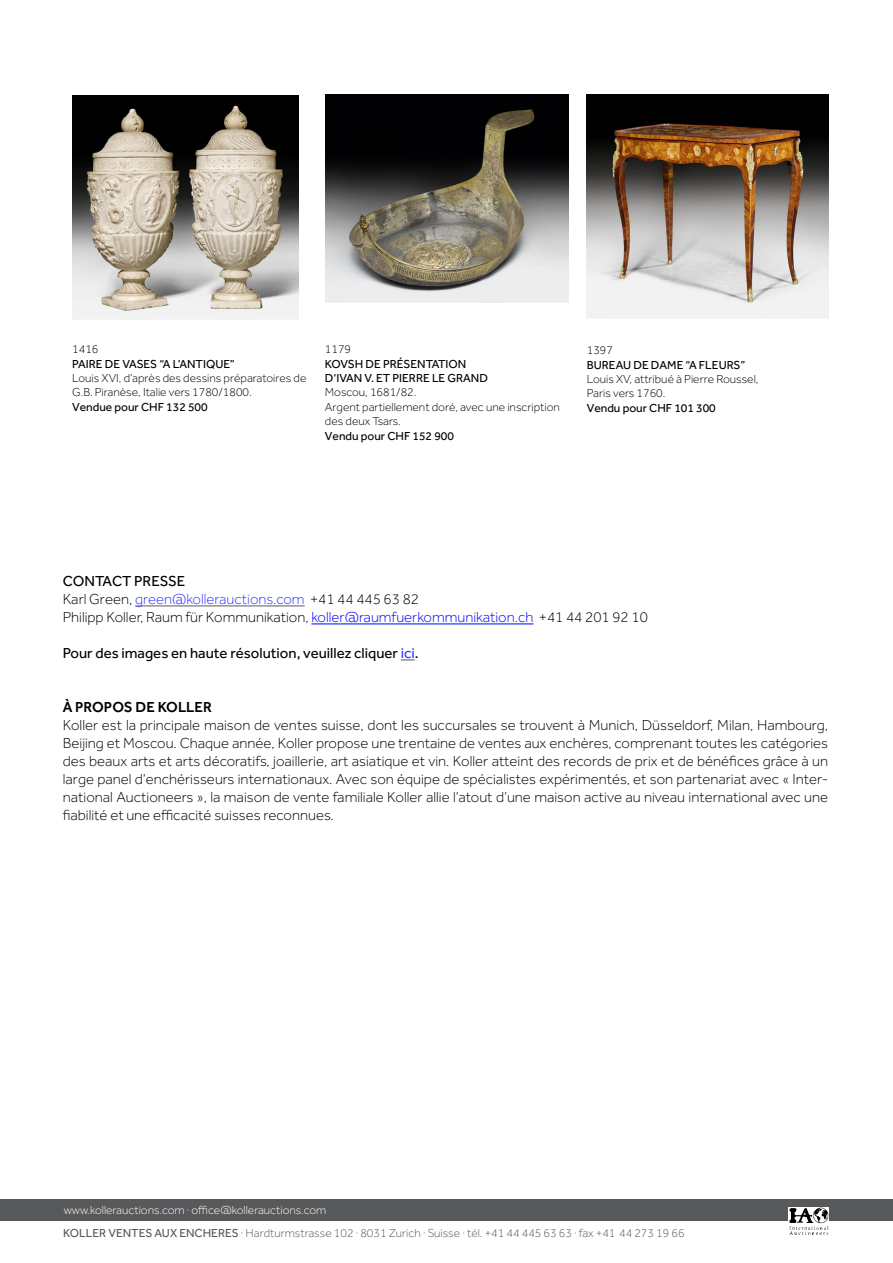
<style>
.page{position:relative;width:893px;height:1263px;background:#fff}
.page>*{position:absolute;margin:0;border:0;box-sizing:border-box;transform-origin:0 0}
.t1{font:300 15px/18px "Effra";color:#000}
.t2{font:15px "Effra";color:#000}
.t3{font:500 15px "Effra";color:#000}
.t4{font:300 12px/14.4px "Effra";color:#000}
.t5{font:12px/14.4px "Effra";color:#000}
.t6{font:300 12px "Effra";color:#58595b}
.t7{font:300 12px "Effra";color:#fff}
.s1{font-weight:400}
.s2{color:#33f}
.s3{color:#00f}
</style>
<div class="page">
<div style="left:0;top:1199px;width:893px;height:22px;background:#58595b"></div>
<img style="left:789px;top:1208px;width:40px;height:27px">
<hr style="left:135px;top:606px;width:170px;height:1px;background:#58595b">
<hr style="left:311px;top:624px;width:222px;height:1px;background:#00f">
<svg style="left:401px;top:660px;width:14px;height:1px"></svg>
<img style="left:325px;top:95px;width:243px;height:208px">
<img style="left:72px;top:95px;width:226px;height:224px">
<img style="left:586px;top:95px;width:243px;height:224px">
<p class="t4" style="left:72px;top:342px;width:28px">1416</p>
<p class="t5" style="left:72px;top:356px;width:164px">PAIRE DE VASES “A L’ANTIQUE”</p>
<p class="t4" style="left:72px;top:371px;width:236px">Louis XVI, d’après des dessins préparatoires de<br>G.B. Piranèse, Italie vers 1780/1800.</p>
<p class="t5" style="left:72px;top:399px;width:137px">Vendue pour CHF 132 500</p>
<p class="t4" style="left:325px;top:342px;width:28px">1179</p>
<p class="t5" style="left:325px;top:356px;width:164px">KOVSH DE PRÉSENTATION<br>D‘IVAN V. ET PIERRE LE GRAND</p>
<p class="t4" style="left:325px;top:385px;width:236px">Moscou, 1681/82.<br>Argent partiellement doré, avec une inscription des deux Tsars.</p>
<p class="t5" style="left:325px;top:428px;width:131px">Vendu pour CHF 152 900</p>
<p class="t4" style="left:587px;top:343px;width:28px">1397</p>
<p class="t5" style="left:587px;top:357px;width:160px">BUREAU DE DAME “A FLEURS”</p>
<p class="t4" style="left:587px;top:372px;width:173px">Louis XV, attribué à Pierre Roussel,<br>Paris vers 1760.</p>
<p class="t5" style="left:587px;top:400px;width:131px">Vendu pour CHF 101 300</p>
<p class="t1" style="left:63px;top:572px;width:586px"><span class="s1">CONTACT PRESSE<br></span>Karl Green, <span class="s2">green@kollerauctions.com</span> +41 44 445 63 82<br>Philipp Koller, Raum für Kommunikation, <span class="s3">koller@raumfuerkommunikation.ch</span> +41 44 201 92 10</p>
<p class="t2" style="left:63px;top:644px;width:357px">Pour des images en haute résolution, veuillez cliquer <span class="s2">ici</span>.</p>
<p class="t3" style="left:63px;top:698px;width:151px">À PROPOS DE KOLLER</p>
<p class="t1" style="left:63px;top:716px;width:767px;text-align:justify">Koller est la principale maison de ventes suisse, dont les succursales se trouvent à Munich, Düsseldorf, Milan, Hambourg, Beijing et Moscou. Chaque année, Koller propose une trentaine de ventes aux enchères, comprenant toutes les catégories des beaux arts et arts décoratifs, joaillerie, art asiatique et vin. Koller atteint des records de prix et de bénéfices grâce à un large panel d’enchérisseurs internationaux. Avec son équipe de spécialistes expérimentés, et son partenariat avec « Inter&shy;national Auctioneers », la maison de vente familiale Koller allie l’atout d’une maison active au niveau international avec une fiabilité et une efficacité suisses reconnues.</p>
<p class="t7" style="left:64px;top:1203px;width:264px">www.kollerauctions.com · office@kollerauctions.com</p>
<p class="t6" style="left:63px;top:1226px;width:623px"><span class="s1">KOLLER VENTES AUX ENCHERES</span> · Hardturmstrasse 102 · 8031 Zurich · Suisse · tél. +41 44 445 63 63 · fax +41 44 273 19 66</p>
</div>
